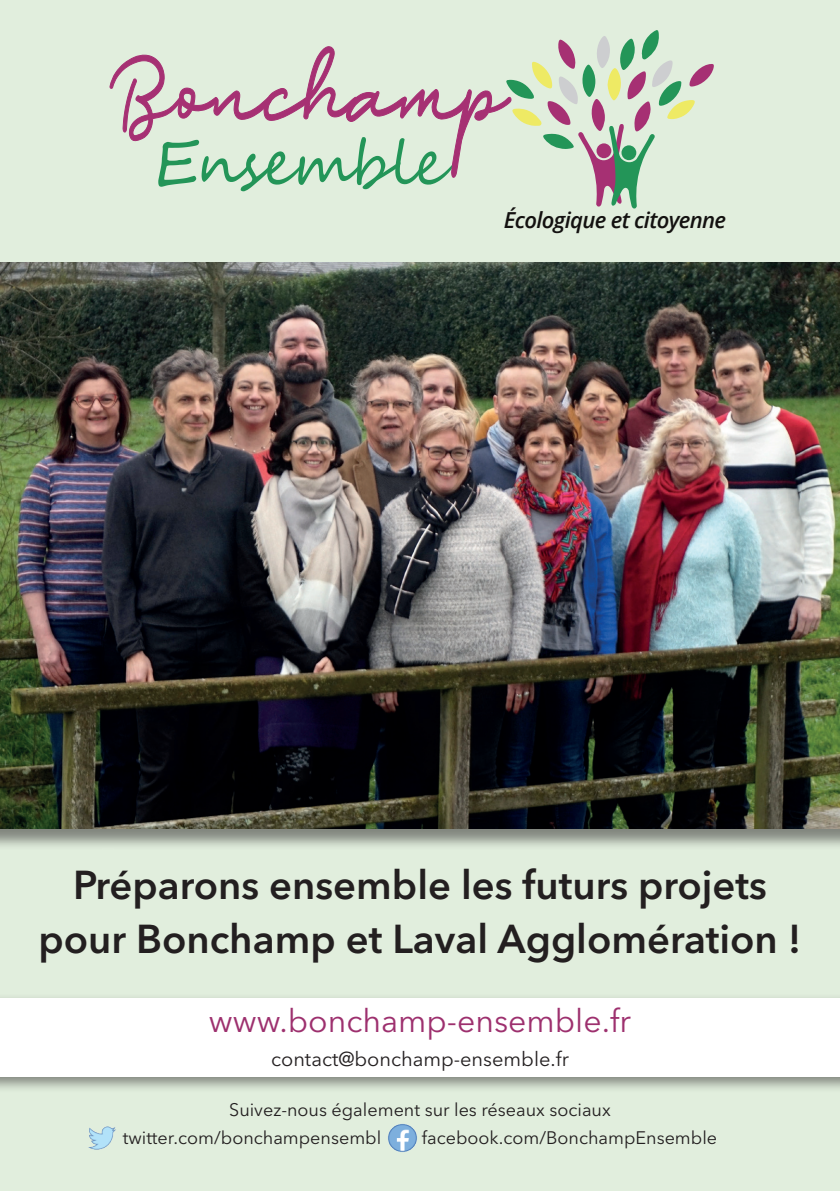
<style>
.page{position:relative;width:840px;height:1191px;background:#fff}
.page>*{position:absolute;margin:0;border:0;box-sizing:border-box;transform-origin:0 0}
.t1{font:86.8px "Dear Jane";color:#a63073;scale:.71 1}
.t2{font:62.4px "Segoe Script";letter-spacing:-.03em;color:#239558;scale:.95 1}
.t3{font:600 40px/54px "Avenir Next LT Pro";color:#231f20;text-align:center}
.t4{font:32px "Avenir Next LT Pro";color:#9d306e}
.t5{font:italic 600 22px "Open Sans";letter-spacing:-.03em;color:#131110}
.t6{font:20px "Avenir Next LT Pro";color:#231f20}
.t7{font:18px/28px "Avenir Next LT Pro";color:#231f20}
</style>
<div class="page">
<div style="left:0;top:0;width:839px;height:1191px;background:#e1eedd"></div>
<div style="left:0;top:992px;width:839px;height:101px;background:#231f20;opacity:.5"></div>
<div style="left:0;top:997px;width:839px;height:79px;background:#fff"></div>
<div style="left:0;top:263px;width:839px;height:587px;background:#231f20;opacity:.5"></div>
<img style="left:0;top:262px;width:839px;height:566px">
<svg style="left:110px;top:30px;width:603px;height:179px"></svg>
<img style="left:88px;top:1126px;width:28px;height:24px">
<img style="left:388px;top:1124px;width:29px;height:28px">
<h1 class="t1" style="left:110px;top:50px;width:563px">Bonchamp</h1>
<h2 class="t2" style="left:153px;top:113px;width:308px">Ensemble</h2>
<p class="t5" style="left:503px;top:205px;width:223px">Écologique et citoyenne</p>
<h3 class="t3" style="left:38px;top:857px;width:764px">Préparons ensemble les futurs projets pour Bonchamp et Laval Agglomération !</h3>
<h3 class="t4" style="left:209px;top:1001px;width:423px">www.bonchamp-ensemble.fr</h3>
<p class="t6" style="left:271px;top:1046px;width:299px">contact@bonchamp-ensemble.fr</p>
<p class="t7" style="left:123px;top:1095px;width:489px;text-indent:106px">Suivez-nous également sur les réseaux sociaux twitter.com/bonchampensembl</p>
<p class="t7" style="left:421px;top:1123px;width:297px">facebook.com/BonchampEnsemble</p>
</div>
